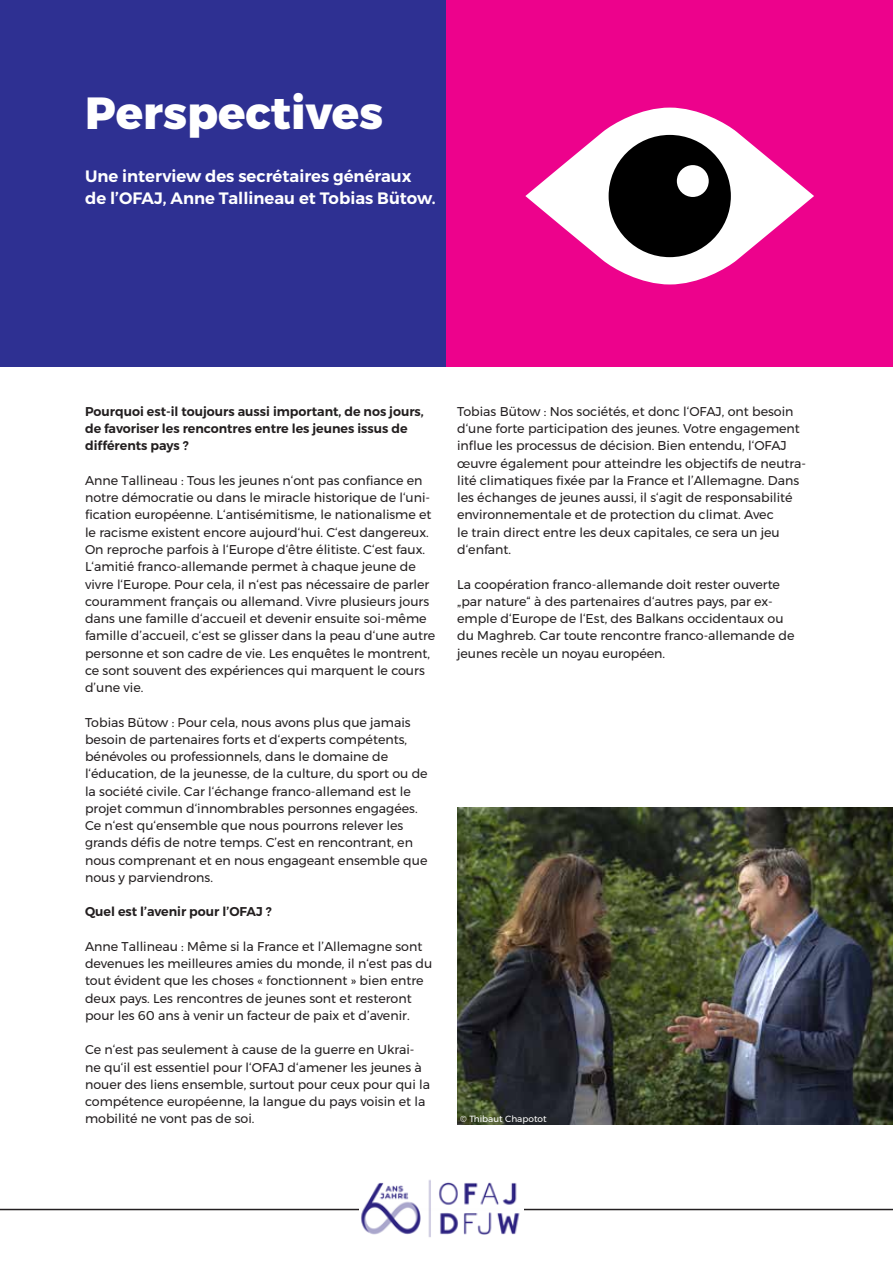
<style>
.page{position:relative;width:893px;height:1263px;background:#fff}
.page>*{position:absolute;margin:0;border:0;box-sizing:border-box;transform-origin:0 0}
.t1{font:800 45px "Montserrat";color:#fff}
.t2{font:600 16.5px/22.5px "Montserrat";color:#fff}
.t3{font:12.75px/17.2px "Montserrat";color:#231f20}
.t4{font:600 12.75px/17.2px "Montserrat";color:#231f20}
.t5{font:9px "Montserrat";color:#fff}
</style>
<div class="page">
<hr style="left:0;top:1209px;width:893px;height:1px;background:#231f20">
<img style="left:359px;top:1180px;width:164px;height:57px">
<div style="left:0;top:0;width:446px;height:366px;background:#2e3092"></div>
<div style="left:446px;top:0;width:447px;height:366px;background:#ed028c"></div>
<img style="left:457px;top:807px;width:436px;height:318px">
<svg style="left:525px;top:108px;width:289px;height:176px"></svg>
<div style="left:609px;top:135px;width:122px;height:122px;background:#000;border-radius:50%"></div>
<div style="left:677px;top:165px;width:32px;height:32px;background:#fff;border-radius:50%"></div>
<h1 class="t1" style="left:85px;top:76px;width:300px">Perspectives</h1>
<p class="t2" style="left:85px;top:165px;width:352px">Une interview des secrétaires généraux de l’OFAJ, Anne Tallineau et Tobias Bütow.</p>
<p class="t4" style="left:85px;top:403px;width:340px">Pourquoi est-il toujours aussi important, de nos jours, de favoriser les rencontres entre les jeunes issus de différents pays ?</p>
<p class="t3" style="left:85px;top:472px;width:352px">Anne Tallineau : Tous les jeunes n‘ont pas confiance en notre démocratie ou dans le miracle historique de l‘uni&shy;fication européenne. L‘antisémitisme, le nationalisme et le racisme existent encore aujourd‘hui. C‘est dangereux.<br>On reproche parfois à l‘Europe d‘être élitiste. C‘est faux.<br>L‘amitié franco-allemande permet à chaque jeune de vivre l‘Europe. Pour cela, il n‘est pas nécessaire de parler couramment français ou allemand. Vivre plusieurs jours dans une famille d‘accueil et devenir ensuite soi-même famille d’accueil, c‘est se glisser dans la peau d‘une autre personne et son cadre de vie. Les enquêtes le montrent, ce sont souvent des expériences qui marquent le cours d’une vie.</p>
<p class="t3" style="left:85px;top:713px;width:344px">Tobias Bütow : Pour cela, nous avons plus que jamais besoin de partenaires forts et d‘experts compétents, bénévoles ou professionnels, dans le domaine de l‘éducation, de la jeunesse, de la culture, du sport ou de la société civile. Car l‘échange franco-allemand est le projet commun d‘innombrables personnes engagées.<br>Ce n‘est qu‘ensemble que nous pourrons relever les grands défis de notre temps. C’est en rencontrant, en nous comprenant et en nous engageant ensemble que nous y parviendrons.</p>
<p class="t4" style="left:85px;top:903px;width:188px">Quel est l’avenir pour l’OFAJ ?</p>
<p class="t3" style="left:85px;top:937px;width:349px">Anne Tallineau : Même si la France et l’Allemagne sont devenues les meilleures amies du monde, il n‘est pas du tout évident que les choses « fonctionnent » bien entre deux pays. Les rencontres de jeunes sont et resteront pour les 60 ans à venir un facteur de paix et d’avenir.</p>
<p class="t3" style="left:85px;top:1041px;width:347px">Ce n‘est pas seulement à cause de la guerre en Ukrai&shy;ne qu‘il est essentiel pour l‘OFAJ d‘amener les jeunes à nouer des liens ensemble, surtout pour ceux pour qui la compétence européenne, la langue du pays voisin et la mobilité ne vont pas de soi.</p>
<p class="t3" style="left:457px;top:403px;width:350px">Tobias Bütow : Nos sociétés, et donc l‘OFAJ, ont besoin d‘une forte participation des jeunes. Votre engagement influe les processus de décision. Bien entendu, l‘OFAJ œuvre également pour atteindre les objectifs de neutra&shy;lité climatiques fixée par la France et l’Allemagne. Dans les échanges de jeunes aussi, il s‘agit de responsabilité environnementale et de protection du climat. Avec<br>le train direct entre les deux capitales, ce sera un jeu d‘enfant.</p>
<p class="t3" style="left:457px;top:575px;width:339px">La coopération franco-allemande doit rester ouverte „par nature“ à des partenaires d‘autres pays, par ex&shy;emple d‘Europe de l‘Est, des Balkans occidentaux ou du Maghreb. Car toute rencontre franco-allemande de jeunes recèle un noyau européen.</p>
<p class="t5" style="left:460px;top:1111px;width:88px">© Thibaut Chapotot</p>
</div>
